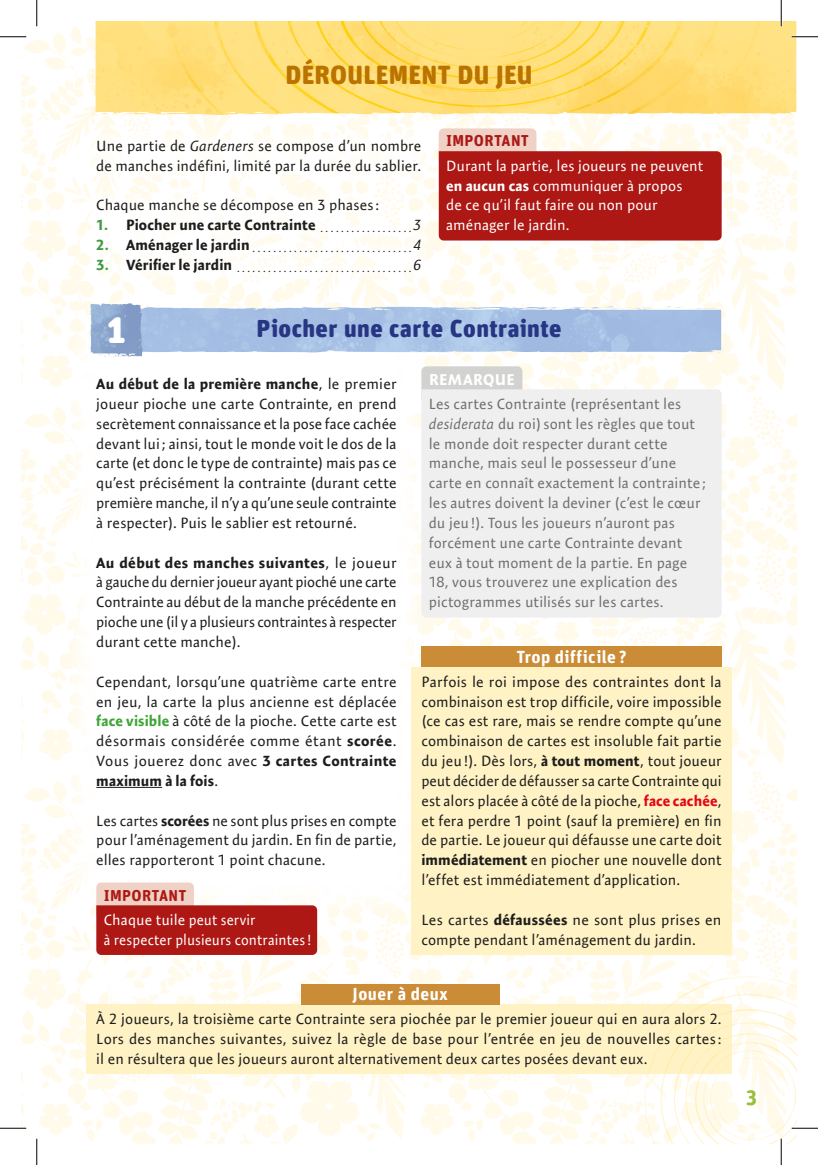
<style>
.page{position:relative;width:818px;height:1165px;background:#fff}
.page>*{position:absolute;margin:0;border:0;box-sizing:border-box;transform-origin:0 0}
.t1{font:900 40.25px "Unit Rounded Pro";color:#fff}
.t2{font:900 26.25px "Unit Rounded Pro";letter-spacing:.01em;color:#bb7300}
.t3{font:900 24.5px "Unit Rounded Pro";letter-spacing:.02em;color:#283583}
.t4{font:700 21px "Unit Rounded Pro";color:#97bf3a}
.t5{font:700 17.5px "Unit Rounded Pro";letter-spacing:.025em;color:#fff}
.t6{font:700 15.75px "Unit Rounded Pro";letter-spacing:.025em;color:#ad1714}
.t7{font:700 15.75px "Expo Sans Pro";letter-spacing:.025em;color:#fff}
.t8{font:14.88px/19.8px "Expo Sans Pro";letter-spacing:.005em;color:#1d1d1b;text-align:justify}
.t9{font:14.88px/19.8px "Expo Sans Pro";letter-spacing:.005em;color:#70706f}
.t10{font:14.88px/19.8px "Expo Sans Pro";letter-spacing:.005em;color:#fff}
.t11{font:700 14.88px "Expo Sans Pro";letter-spacing:.01em;color:#1d1d1b}
.t12{font:italic 14.88px "Expo Sans Pro";color:#1d1d1b}
.t13{font:10.5px "Expo Sans Pro";color:#1d1d1b}
.s1{font-style:italic}
.s2{color:#419842}
.s3{font-weight:700}
.s4{font-weight:700;color:#3fa535}
.s5{font-weight:700;color:#e30614}
</style>
<div class="page">
<img style="left:22px;top:26px;width:774px;height:1117px">
<div style="left:59px;top:312px;width:374px;height:610px;background:#fff"></div>
<div style="left:86px;top:1004px;width:645px;height:70px;background:#fff2c5"></div>
<div style="left:411px;top:667px;width:320px;height:287px;background:#fff2c5"></div>
<img style="left:626px;top:977px;width:170px;height:166px">
<img style="left:76px;top:22px;width:720px;height:109px">
<img style="left:76px;top:290px;width:665px;height:79px">
<hr style="left:96px;top:787px;width:66px;height:1px;background:#1d1d1b">
<svg style="left:96px;top:882px;width:221px;height:73px"></svg>
<div style="left:301px;top:984px;width:198px;height:20px;background:#ca8c36"></div>
<div style="left:83px;top:126px;width:351px;height:160px;background:#fff"></div>
<svg style="left:439px;top:128px;width:282px;height:112px;background:#bc433f"></svg>
<div style="left:421px;top:366px;width:101px;height:23px;background:#d2d2d1"></div>
<div style="left:421px;top:389px;width:300px;height:229px;background:#efefef"></div>
<div style="left:421px;top:646px;width:300px;height:21px;background:#ca8c36"></div>
<hr style="left:0;top:36px;width:26px;height:2px;background:#fff">
<hr style="left:791px;top:36px;width:27px;height:2px;background:#fff">
<hr style="left:0;top:1127px;width:26px;height:2px;background:#fff">
<hr style="left:791px;top:1127px;width:27px;height:2px;background:#fff">
<hr style="left:36px;top:1139px;width:2px;height:26px;background:#fff">
<hr style="left:780px;top:0;width:2px;height:26px;background:#fff">
<hr style="left:780px;top:1139px;width:2px;height:26px;background:#fff">
<svg style="left:0;top:36px;width:26px;height:1px"></svg>
<svg style="left:791px;top:36px;width:27px;height:1px"></svg>
<svg style="left:0;top:1128px;width:26px;height:1px"></svg>
<svg style="left:791px;top:1128px;width:27px;height:1px"></svg>
<svg style="left:36px;top:0;width:1px;height:26px"></svg>
<svg style="left:36px;top:1139px;width:1px;height:26px"></svg>
<svg style="left:781px;top:0;width:1px;height:26px"></svg>
<svg style="left:781px;top:1139px;width:1px;height:26px"></svg>
<h2 class="t2" style="left:285px;top:56px;width:249px">DÉROULEMENT DU JEU</h2>
<p class="t8" style="left:96px;top:136px;width:326px">Une partie de <span class="s1">Gardeners</span> se compose d’un nombre de manches indéfini, limité par la durée du sablier.</p>
<p class="t8" style="left:96px;top:195px;width:284px">Chaque manche se décompose en 3 phases :</p>
<p class="t11" style="left:96px;top:216px;width:225px"><span class="s2">1.</span> Piocher une carte Contrainte <sub>..................</sub></p>
<p class="t12" style="left:414px;top:216px;width:9px">3</p>
<p class="t13" style="left:96px;top:242px;width:158px"><sup>2.</sup> <sup>Aménager</sup> <sup>le</sup> <sup>jardin</sup>...............................</p>
<p class="t12" style="left:414px;top:236px;width:9px">4</p>
<p class="t13" style="left:96px;top:262px;width:142px"><sup>3.</sup> <sup>Vérifier</sup> <sup>le</sup> <sup>jardin</sup> ..................................</p>
<p class="t12" style="left:414px;top:256px;width:9px">6</p>
<p class="t6" style="left:446px;top:130px;width:84px">IMPORTANT</p>
<p class="t10" style="left:446px;top:155px;width:258px">Durant la partie, les joueurs ne peuvent <span class="s3">en aucun cas</span> communiquer à propos<br>de ce qu’il faut faire ou non pour aménager le jardin.</p>
<h1 class="t1" style="left:106px;top:299px;width:21px">1</h1>
<h3 class="t3" style="left:256px;top:311px;width:306px">Piocher une carte Contrainte</h3>
<p class="t7" style="left:429px;top:369px;width:87px">REMARQUE</p>
<p class="t9" style="left:429px;top:394px;width:279px">Les cartes Contrainte (représentant les <span class="s1">desiderata</span> du roi) sont les règles que tout le monde doit respecter durant cette manche, mais seul le possesseur d’une carte en connaît exactement la contrainte; les autres doivent la deviner (c’est le cœur du jeu!). Tous les joueurs n’auront pas forcément une carte Contrainte devant eux à tout moment de la partie. En page 18, vous trouverez une explication des pictogrammes utilisés sur les cartes.</p>
<p class="t8" style="left:96px;top:374px;width:302px"><span class="s3">Au début de la première manche</span>, le premier joueur pioche une carte Contrainte, en prend secrètement connaissance et la pose face cachée devant lui; ainsi, tout le monde voit le dos de la carte (et donc le type de contrainte) mais pas ce qu’est précisément la contrainte (durant cette première manche, il n’y a qu’une seule contrainte à respecter). Puis le sablier est retourné.</p>
<p class="t8" style="left:96px;top:552px;width:302px"><span class="s3">Au début des manches suivantes</span>, le joueur à gauche du dernier joueur ayant pioché une carte Contrainte au début de la manche précédente en pioche une (il y a plusieurs contraintes à respecter durant cette manche).</p>
<p class="t8" style="left:96px;top:671px;width:302px">Cependant, lorsqu’une quatrième carte entre en jeu, la carte la plus ancienne est déplacée <span class="s4">face visible</span> à côté de la pioche. Cette carte est désormais considérée comme étant <span class="s3">scorée</span>.<br>Vous jouerez donc avec <span class="s3">3 cartes Contrainte maximum à la fois</span>.</p>
<p class="t8" style="left:96px;top:810px;width:302px">Les cartes <span class="s3">scorées</span> ne sont plus prises en compte pour l’aménagement du jardin. En fin de partie, elles rapporteront 1 point chacune.</p>
<p class="t6" style="left:104px;top:884px;width:84px">IMPORTANT</p>
<p class="t10" style="left:104px;top:910px;width:209px">Chaque tuile peut servir<br>à respecter plusieurs contraintes !</p>
<p class="t5" style="left:352px;top:981px;width:97px">Jouer à deux</p>
<p class="t8" style="left:96px;top:1009px;width:627px">À 2 joueurs, la troisième carte Contrainte sera piochée par le premier joueur qui en aura alors 2.<br>Lors des manches suivantes, suivez la règle de base pour l’entrée en jeu de nouvelles cartes : il en résultera que les joueurs auront alternativement deux cartes posées devant eux.</p>
<p class="t5" style="left:516px;top:644px;width:112px">Trop difficile ?</p>
<p class="t8" style="left:421px;top:671px;width:302px">Parfois le roi impose des contraintes dont la combinaison est trop difficile, voire impossible (ce cas est rare, mais se rendre compte qu’une combinaison de cartes est insoluble fait partie du jeu!). Dès lors, <span class="s3">à tout moment</span>, tout joueur peut décider de défausser sa carte Contrainte qui est alors placée à côté de la pioche, <span class="s5">face cachée</span>, et fera perdre 1 point (sauf la première) en fin de partie. Le joueur qui défausse une carte doit <span class="s3">immédiatement</span> en piocher une nouvelle dont l’effet est immédiatement d’application.</p>
<p class="t8" style="left:421px;top:910px;width:302px">Les cartes <span class="s3">défaussées</span> ne sont plus prises en compte pendant l’aménagement du jardin.</p>
<h3 class="t4" style="left:746px;top:1082px;width:12px">3</h3>
</div>
